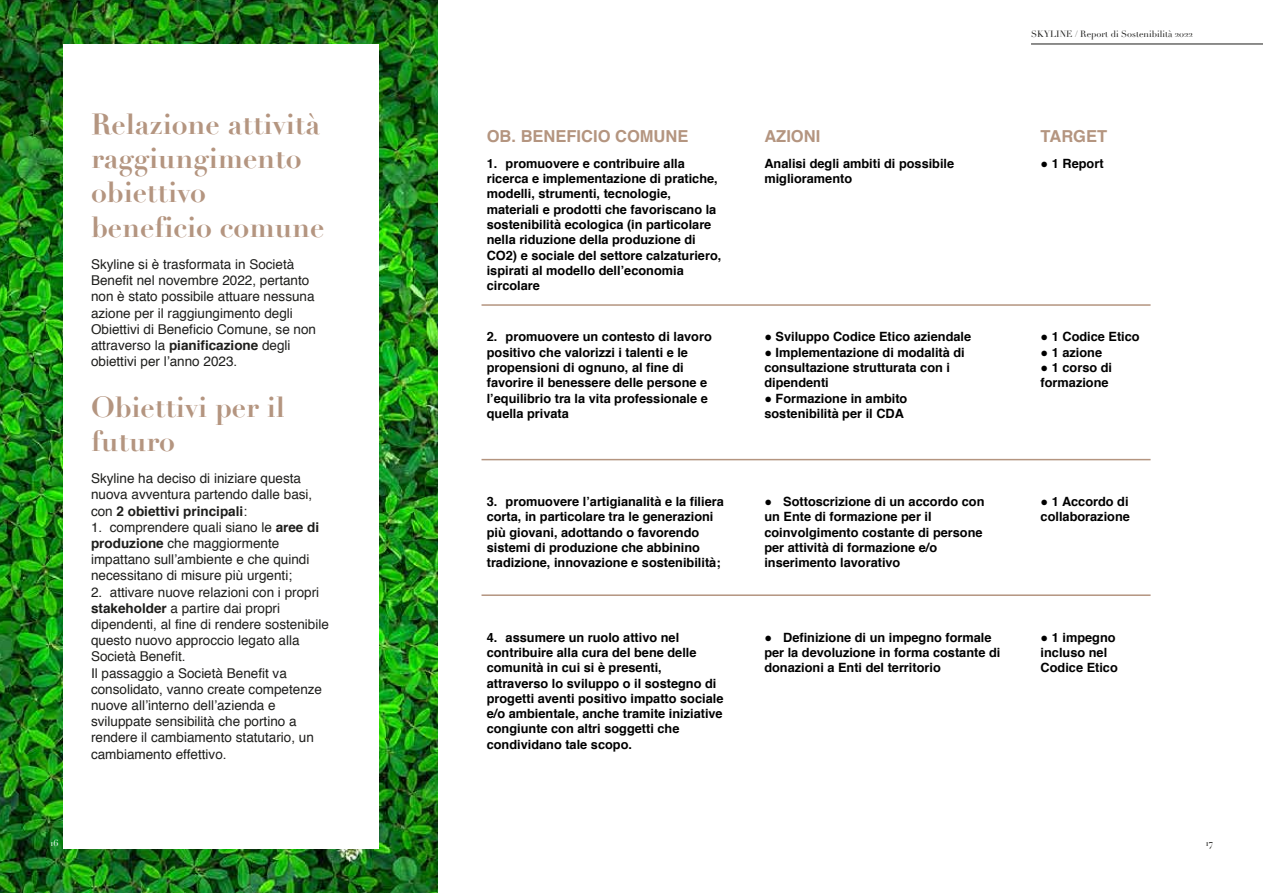
<style>
.page{position:relative;width:1263px;height:893px;background:#fff}
.page>*{position:absolute;margin:0;border:0;box-sizing:border-box;transform-origin:0 0}
.t1{font:700 28.5px/34.2px "Didot";color:#b49580}
.t2{font:700 16.5px "Helvetica";color:#b49580}
.t3{font:13.5px/16.2px "Helvetica";color:#1e1e1c}
.t4{font:700 12.75px/15.3px "Helvetica";color:#000}
.t5{font:9px "Didot";color:#1d1d1b}
.t6{font:9px "Didot";color:#fff}
.s1{font-weight:700}
</style>
<div class="page">
<img style="left:0;top:0;width:437px;height:893px">
<div style="left:63px;top:44px;width:316px;height:805px;background:#fff"></div>
<hr style="left:481px;top:304px;width:669px;height:2px;background:#b49580">
<hr style="left:481px;top:459px;width:669px;height:1px;background:#b49580">
<hr style="left:481px;top:594px;width:669px;height:2px;background:#b49580">
<hr style="left:1031px;top:44px;width:232px;height:1px;background:#1d1d1b">
<h1 class="t1" style="left:91px;top:107px;width:235px">Relazione attività raggiungimento obiettivo beneficio comune</h1>
<p class="t3" style="left:91px;top:257px;width:227px">Skyline si è trasformata in Società Benefit nel novembre 2022, pertanto non è stato possibile attuare nessuna azione per il raggiungimento degli Obiettivi di Beneficio Comune, se non attraverso la <span class="s1">pianificazione</span> degli obiettivi per l’anno 2023.</p>
<h1 class="t1" style="left:91px;top:390px;width:195px">Obiettivi per il futuro</h1>
<p class="t3" style="left:91px;top:471px;width:223px">Skyline ha deciso di iniziare questa nuova avventura partendo dalle basi, con <span class="s1">2 obiettivi principali</span>:</p>
<p class="t3" style="left:91px;top:519px;width:230px">1. comprendere quali siano le <span class="s1">aree di produzione</span> che maggiormente impattano sull’ambiente e che quindi necessitano di misure più urgenti;</p>
<p class="t3" style="left:91px;top:584px;width:239px">2. attivare nuove relazioni con i propri <span class="s1">stakeholder</span> a partire dai propri dipendenti, al fine di rendere sostenibile questo nuovo approccio legato alla Società Benefit.<br>Il passaggio a Società Benefit va consolidato, vanno create competenze nuove all’interno dell’azienda e sviluppate sensibilità che portino a rendere il cambiamento statutario, un cambiamento effettivo.</p>
<p class="t5" style="left:1031px;top:28px;width:163px">SKYLINE / Report di Sostenibilità 2022</p>
<p class="t2" style="left:487px;top:123px;width:203px">OB. BENEFICIO COMUNE</p>
<p class="t2" style="left:764px;top:123px;width:57px">AZIONI</p>
<p class="t4" style="left:487px;top:156px;width:236px">1. promuovere e contribuire alla ricerca e implementazione di pratiche, modelli, strumenti, tecnologie, materiali e prodotti che favoriscano la sostenibilità ecologica (in particolare nella riduzione della produzione di CO2) e sociale del settore calzaturiero, ispirati al modello dell’economia circolare</p>
<p class="t4" style="left:764px;top:156px;width:191px">Analisi degli ambiti di possibile miglioramento</p>
<p class="t4" style="left:487px;top:329px;width:227px">2. promuovere un contesto di lavoro positivo che valorizzi i talenti e le propensioni di ognuno, al fine di favorire il benessere delle persone e l’equilibrio tra la vita professionale e quella privata</p>
<p class="t4" style="left:487px;top:494px;width:239px">3. promuovere l’artigianalità e la filiera corta, in particolare tra le generazioni più giovani, adottando o favorendo sistemi di produzione che abbinino tradizione, innovazione e sostenibilità;</p>
<p class="t4" style="left:487px;top:630px;width:238px">4. assumere un ruolo attivo nel contribuire alla cura del bene delle comunità in cui si è presenti, attraverso lo sviluppo o il sostegno di progetti aventi positivo impatto sociale e/o ambientale, anche tramite iniziative congiunte con altri soggetti che condividano tale scopo.</p>
<p class="t4" style="left:764px;top:329px;width:208px">● Sviluppo Codice Etico aziendale</p>
<p class="t4" style="left:764px;top:345px;width:202px">● Implementazione di modalità di consultazione strutturata con i dipendenti</p>
<p class="t4" style="left:764px;top:391px;width:145px">● Formazione in ambito sostenibilità per il CDA</p>
<p class="t4" style="left:764px;top:494px;width:222px">● Sottoscrizione di un accordo con un Ente di formazione per il coinvolgimento costante di persone per attività di formazione e/o inserimento lavorativo</p>
<p class="t4" style="left:764px;top:630px;width:237px">● Definizione di un impegno formale per la devoluzione in forma costante di donazioni a Enti del territorio</p>
<p class="t2" style="left:1040px;top:123px;width:68px">TARGET</p>
<p class="t4" style="left:1040px;top:156px;width:64px">● 1 Report</p>
<p class="t4" style="left:1040px;top:329px;width:101px">● 1 Codice Etico</p>
<p class="t4" style="left:1040px;top:345px;width:63px">● 1 azione</p>
<p class="t4" style="left:1040px;top:360px;width:73px">● 1 corso di formazione</p>
<p class="t4" style="left:1040px;top:494px;width:91px">● 1 Accordo di collaborazione</p>
<p class="t4" style="left:1040px;top:630px;width:79px">● 1 impegno incluso nel<br>Codice Etico</p>
<p class="t6" style="left:50px;top:837px;width:10px">16</p>
<p class="t5" style="left:1206px;top:837px;width:9px">17</p>
</div>
